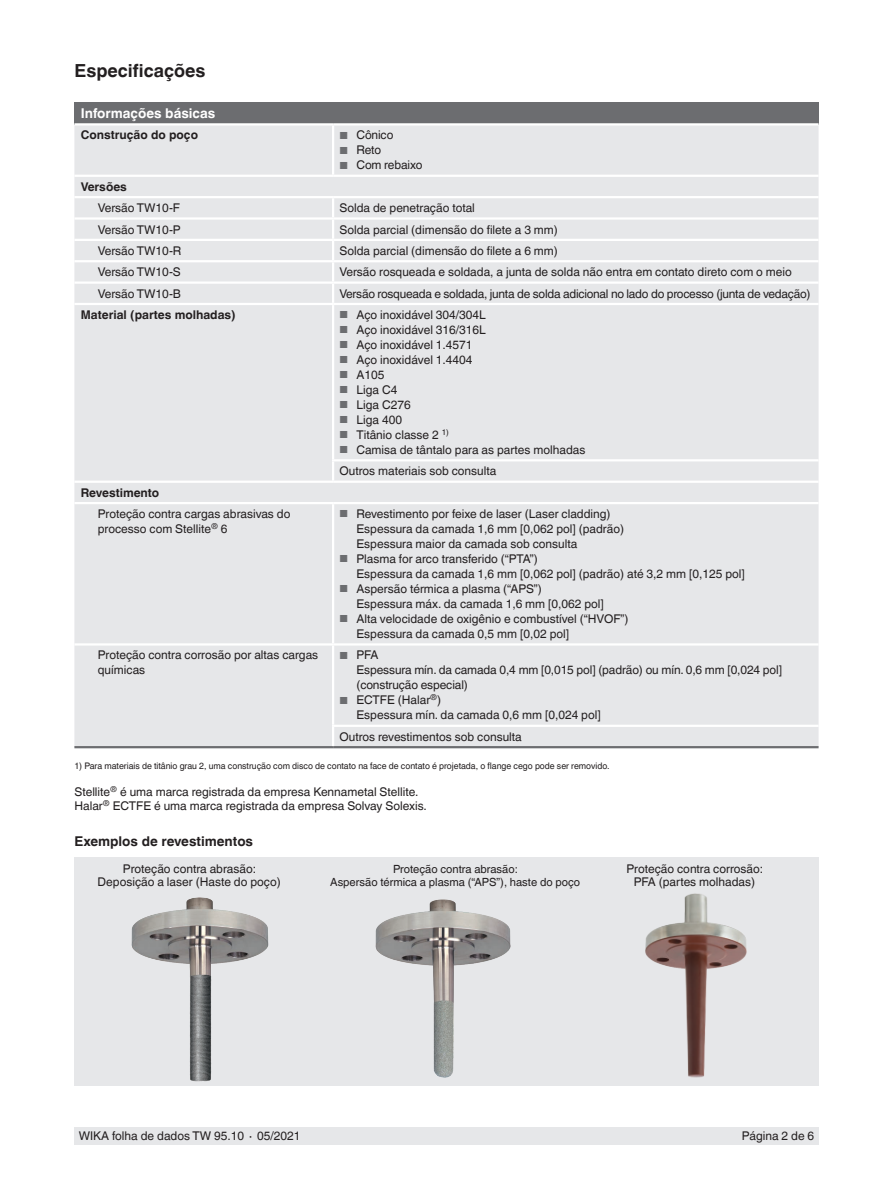
<style>
.page{position:relative;width:893px;height:1188px;background:#fff}
.page>*{position:absolute;margin:0;border:0;box-sizing:border-box;transform-origin:0 0}
.t1{font:700 18px "Helvetica World";color:#231f20}
.t2{font:700 13.5px "Helvetica World";color:#231f20}
.t3{font:700 13.5px "Helvetica World";color:#fff}
.t4{font:12px/15px "Helvetica World";color:#231f20}
.t5{font:12px "Helvetica World";letter-spacing:-.02em;color:#231f20}
.t6{font:700 12px "Helvetica World";color:#231f20}
.t7{font:11.25px/13.5px "Helvetica World";color:#231f20;text-align:center}
.t8{font:9px "Helvetica World";color:#231f20}
.s1{font-size:10.2px;color:#6c6d70}
</style>
<div class="page">
<div style="left:74px;top:1128px;width:745px;height:17px;background:#e6e7e9"></div>
<div style="left:74px;top:102px;width:745px;height:22px;background:#6c6d70"></div>
<div style="left:74px;top:126px;width:745px;height:620px;background:#e6e7e9"></div>
<hr style="left:74px;top:746px;width:259px;height:2px;background:#6c6d70">
<hr style="left:333px;top:303px;width:486px;height:2px;background:#fff">
<hr style="left:332px;top:459px;width:487px;height:2px;background:#fff">
<hr style="left:332px;top:504px;width:2px;height:139px;background:#fff">
<hr style="left:333px;top:643px;width:486px;height:3px;background:#fff">
<hr style="left:332px;top:725px;width:487px;height:2px;background:#fff">
<hr style="left:74px;top:217px;width:259px;height:3px;background:#fff">
<hr style="left:74px;top:239px;width:259px;height:2px;background:#fff">
<hr style="left:74px;top:260px;width:259px;height:2px;background:#fff">
<hr style="left:74px;top:281px;width:259px;height:3px;background:#fff">
<hr style="left:332px;top:126px;width:2px;height:49px;background:#fff">
<hr style="left:333px;top:217px;width:486px;height:3px;background:#fff">
<hr style="left:333px;top:239px;width:486px;height:2px;background:#fff">
<hr style="left:333px;top:260px;width:486px;height:2px;background:#fff">
<hr style="left:333px;top:281px;width:486px;height:3px;background:#fff">
<svg style="left:332px;top:198px;width:2px;height:105px"></svg>
<hr style="left:74px;top:123px;width:259px;height:3px;background:#fff">
<hr style="left:333px;top:123px;width:486px;height:3px;background:#fff">
<hr style="left:74px;top:303px;width:259px;height:2px;background:#fff">
<hr style="left:332px;top:305px;width:2px;height:154px;background:#fff">
<hr style="left:332px;top:461px;width:2px;height:20px;background:#fff">
<hr style="left:74px;top:175px;width:259px;height:2px;background:#fff">
<hr style="left:333px;top:175px;width:486px;height:2px;background:#fff">
<hr style="left:74px;top:196px;width:259px;height:2px;background:#fff">
<hr style="left:333px;top:196px;width:486px;height:2px;background:#fff">
<hr style="left:333px;top:746px;width:486px;height:2px;background:#6c6d70">
<hr style="left:74px;top:481px;width:259px;height:2px;background:#fff">
<hr style="left:333px;top:481px;width:486px;height:2px;background:#fff">
<hr style="left:74px;top:502px;width:259px;height:2px;background:#fff">
<hr style="left:333px;top:502px;width:486px;height:2px;background:#fff">
<hr style="left:74px;top:643px;width:259px;height:3px;background:#fff">
<hr style="left:332px;top:646px;width:2px;height:79px;background:#fff">
<svg style="left:332px;top:727px;width:2px;height:19px"></svg>
<div style="left:74px;top:858px;width:745px;height:228px;background:#e6e7e9"></div>
<img style="left:645px;top:893px;width:102px;height:185px">
<img style="left:375px;top:899px;width:136px;height:179px">
<img style="left:131px;top:897px;width:138px;height:185px">
<h1 class="t1" style="left:74px;top:60px;width:133px">Especificações</h1>
<p class="t3" style="left:81px;top:105px;width:136px">Informações básicas</p>
<p class="t6" style="left:81px;top:128px;width:119px">Construção do poço</p>
<p class="t4" style="left:339px;top:128px;width:55px"><span class="s1">■</span> Cônico</p>
<p class="t4" style="left:339px;top:143px;width:43px"><span class="s1">■</span> Reto</p>
<p class="t4" style="left:339px;top:158px;width:84px"><span class="s1">■</span> Com rebaixo</p>
<p class="t6" style="left:81px;top:180px;width:48px">Versões</p>
<p class="t4" style="left:98px;top:200px;width:84px">Versão TW10-F</p>
<p class="t4" style="left:339px;top:200px;width:137px">Solda de penetração total</p>
<p class="t4" style="left:98px;top:222px;width:84px">Versão TW10-P</p>
<p class="t4" style="left:339px;top:222px;width:220px">Solda parcial (dimensão do filete a 3 mm)</p>
<p class="t4" style="left:98px;top:243px;width:85px">Versão TW10-R</p>
<p class="t4" style="left:339px;top:243px;width:220px">Solda parcial (dimensão do filete a 6 mm)</p>
<p class="t4" style="left:98px;top:265px;width:85px">Versão TW10-S</p>
<p class="t4" style="left:339px;top:265px;width:454px">Versão rosqueada e soldada, a junta de solda não entra em contato direto com o meio</p>
<p class="t4" style="left:98px;top:286px;width:85px">Versão TW10-B</p>
<p class="t5" style="left:339px;top:286px;width:473px">Versão rosqueada e soldada, junta de solda adicional no lado do processo (junta de vedação)</p>
<p class="t6" style="left:81px;top:308px;width:156px">Material (partes molhadas)</p>
<p class="t4" style="left:339px;top:307px;width:148px"><span class="s1">■</span> Aço inoxidável 304/304L</p>
<p class="t4" style="left:339px;top:322px;width:148px"><span class="s1">■</span> Aço inoxidável 316/316L</p>
<p class="t4" style="left:339px;top:337px;width:135px"><span class="s1">■</span> Aço inoxidável 1.4571</p>
<p class="t4" style="left:339px;top:352px;width:135px"><span class="s1">■</span> Aço inoxidável 1.4404</p>
<p class="t4" style="left:339px;top:367px;width:47px"><span class="s1">■</span> A105</p>
<p class="t4" style="left:339px;top:382px;width:59px"><span class="s1">■</span> Liga C4</p>
<p class="t4" style="left:339px;top:397px;width:73px"><span class="s1">■</span> Liga C276</p>
<p class="t4" style="left:339px;top:412px;width:64px"><span class="s1">■</span> Liga 400</p>
<p class="t4" style="left:339px;top:427px;width:111px"><span class="s1">■</span> Titânio classe 2 <sup>1)</sup></p>
<p class="t4" style="left:339px;top:439px;width:247px;line-height:21.3px"><span class="s1">■</span> Camisa de tântalo para as partes molhadas<br>Outros materiais sob consulta</p>
<p class="t6" style="left:81px;top:486px;width:80px">Revestimento</p>
<p class="t4" style="left:98px;top:506px;width:194px">Proteção contra cargas abrasivas do processo com Stellite<sup>®</sup> 6</p>
<p class="t4" style="left:356px;top:506px;width:269px;text-indent:-17px"><span class="s1">■</span> Revestimento por feixe de laser (Laser cladding)<br>Espessura da camada 1,6 mm [0,062 pol] (padrão)<br>Espessura maior da camada sob consulta</p>
<p class="t4" style="left:356px;top:551px;width:390px;text-indent:-17px"><span class="s1">■</span> Plasma for arco transferido (“PTA”)<br>Espessura da camada 1,6 mm [0,062 pol] (padrão) até 3,2 mm [0,125 pol]</p>
<p class="t4" style="left:356px;top:581px;width:249px;text-indent:-17px"><span class="s1">■</span> Aspersão térmica a plasma (“APS”)<br>Espessura máx. da camada 1,6 mm [0,062 pol]</p>
<p class="t4" style="left:356px;top:611px;width:274px;text-indent:-17px"><span class="s1">■</span> Alta velocidade de oxigênio e combustível (“HVOF”)<br>Espessura da camada 0,5 mm [0,02 pol]</p>
<p class="t4" style="left:98px;top:648px;width:222px">Proteção contra corrosão por altas cargas químicas</p>
<p class="t4" style="left:356px;top:648px;width:427px;text-indent:-17px"><span class="s1">■</span> PFA<br>Espessura mín. da camada 0,4 mm [0,015 pol] (padrão) ou mín. 0,6 mm [0,024 pol] (construção especial)</p>
<p class="t4" style="left:356px;top:693px;width:246px;text-indent:-17px"><span class="s1">■</span> ECTFE (Halar<sup>®</sup>)<br>Espessura mín. da camada 0,6 mm [0,024 pol]</p>
<p class="t4" style="left:339px;top:729px;width:184px">Outros revestimentos sob consulta</p>
<p class="t8" style="left:74px;top:761px;width:536px">1) Para materiais de titânio grau 2, uma construção com disco de contato na face de contato é projetada, o flange cego pode ser removido.</p>
<p class="t4" style="left:74px;top:785px;width:354px;line-height:13.5px">Stellite<sup>®</sup> é uma marca registrada da empresa Kennametal Stellite.<br>Halar<sup>®</sup> ECTFE é uma marca registrada da empresa Solvay Solexis.</p>
<p class="t2" style="left:74px;top:834px;width:180px">Exemplos de revestimentos</p>
<p class="t4" style="left:98px;top:862px;width:185px;line-height:13.5px;text-align:center">Proteção contra abrasão:<br>Deposição a laser (Haste do poço)</p>
<p class="t7" style="left:330px;top:862px;width:251px">Proteção contra abrasão:<br>Aspersão térmica a plasma (“APS”), haste do poço</p>
<p class="t4" style="left:626px;top:862px;width:138px;line-height:13.5px;text-align:center">Proteção contra corrosão:<br>PFA (partes molhadas)</p>
<p class="t4" style="left:79px;top:1129px;width:223px">WIKA folha de dados TW 95.10 ∙ 05/2021</p>
<p class="t4" style="left:742px;top:1129px;width:74px">Página 2 de 6</p>
</div>
